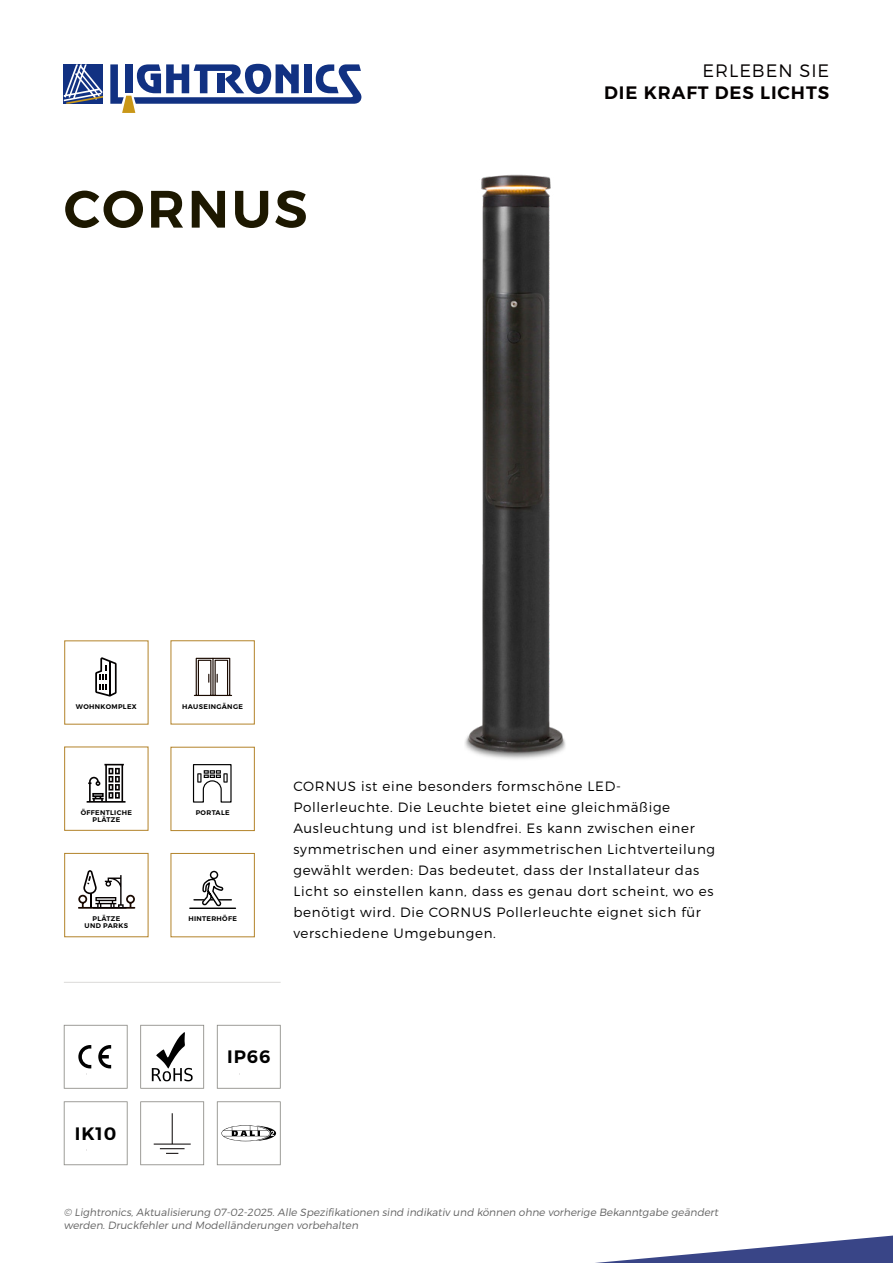
<style>
.page{position:relative;width:893px;height:1263px;background:#fff}
.page>*{position:absolute;margin:0;border:0;box-sizing:border-box;transform-origin:0 0}
.t1{font:52.5px "Trueno S Bd";letter-spacing:.05em;color:#1d1800}
.t2{font:18px "Trueno S Bd";letter-spacing:.05em;color:#040000}
.t3{font:18px "Trueno Lt";letter-spacing:.05em;color:#040000}
.t4{font:18px "Trueno S Bd";letter-spacing:.05em;color:#000}
.t5{font:13.5px/21px "Trueno Lt";letter-spacing:.05em;color:#000}
.t6{font:10.5px/12.6px "Trueno Lt It";color:#636363}
.t7{font:6.75px/7.1px "Trueno S Bd";letter-spacing:.05em;color:#000;text-align:center}
</style>
<div class="page">
<img style="left:465px;top:174px;width:101px;height:585px">
<svg style="left:64px;top:64px;width:39px;height:40px;background:#566a9e"></svg>
<svg style="left:110px;top:64px;width:251px;height:49px"></svg>
<div style="left:170px;top:853px;width:85px;height:84px;border:1px solid #b4852d"></div>
<hr style="left:190px;top:907px;width:45px;height:2px;background:#000">
<svg style="left:193px;top:870px;width:39px;height:37px"></svg>
<svg style="left:193px;top:657px;width:40px;height:40px"></svg>
<div style="left:170px;top:640px;width:85px;height:84px;border:1px solid #b4852d"></div>
<svg style="left:78px;top:870px;width:58px;height:39px"></svg>
<div style="left:64px;top:853px;width:85px;height:84px;border:1px solid #b4852d"></div>
<svg style="left:95px;top:657px;width:22px;height:39px"></svg>
<svg style="left:87px;top:764px;width:39px;height:39px"></svg>
<div style="left:64px;top:746px;width:85px;height:85px;border:1px solid #b4852d"></div>
<svg style="left:192px;top:764px;width:40px;height:39px"></svg>
<div style="left:170px;top:747px;width:85px;height:84px;border:1px solid #b4852d"></div>
<svg style="left:64px;top:1101px;width:64px;height:64px"></svg>
<svg style="left:64px;top:1025px;width:64px;height:64px"></svg>
<svg style="left:217px;top:1025px;width:64px;height:64px"></svg>
<svg style="left:140px;top:1101px;width:64px;height:64px"></svg>
<hr style="left:172px;top:1113px;width:1px;height:31px;background:#050000">
<svg style="left:140px;top:1025px;width:64px;height:64px"></svg>
<svg style="left:595px;top:1235px;width:298px;height:28px"></svg>
<hr style="left:64px;top:982px;width:217px;height:1px;background:#dddcdb">
<svg style="left:217px;top:1101px;width:64px;height:64px"></svg>
<h1 class="t1" style="left:64px;top:176px;width:245px">CORNUS</h1>
<p class="t7" style="left:76px;top:703px;width:62px">WOHNKOMPLEX</p>
<p class="t7" style="left:182px;top:703px;width:62px">HAUSEINGÄNGE</p>
<h2 class="t3" style="left:703px;top:60px;width:128px">ERLEBEN SIE</h2>
<h2 class="t2" style="left:604px;top:81px;width:226px">DIE KRAFT DES LICHTS</h2>
<p class="t7" style="left:81px;top:809px;width:53px">ÖFFENTLICHE<br>PLÄTZE</p>
<p class="t7" style="left:196px;top:809px;width:35px">PORTALE</p>
<p class="t7" style="left:85px;top:915px;width:45px">PLÄTZE<br>UND PARKS</p>
<p class="t7" style="left:188px;top:915px;width:50px">HINTERHÖFE</p>
<p class="t5" style="left:293px;top:775px;width:423px">CORNUS ist eine besonders formschöne LED-Pollerleuchte. Die Leuchte bietet eine gleichmäßige Ausleuchtung und ist blendfrei. Es kann zwischen einer symmetrischen und einer asymmetrischen Lichtverteilung gewählt werden: Das bedeutet, dass der Installateur das Licht so einstellen kann, dass es genau dort scheint, wo es benötigt wird. Die CORNUS Pollerleuchte eignet sich für verschiedene Umgebungen.</p>
<h2 class="t4" style="left:75px;top:1122px;width:43px">IK10</h2>
<h2 class="t4" style="left:227px;top:1045px;width:45px">IP66</h2>
<p class="t6" style="left:64px;top:1206px;width:656px">© Lightronics, Aktualisierung 07-02-2025. Alle Spezifikationen sind indikativ und können ohne vorherige Bekanntgabe geändert werden. Druckfehler und Modelländerungen vorbehalten</p>
</div>
